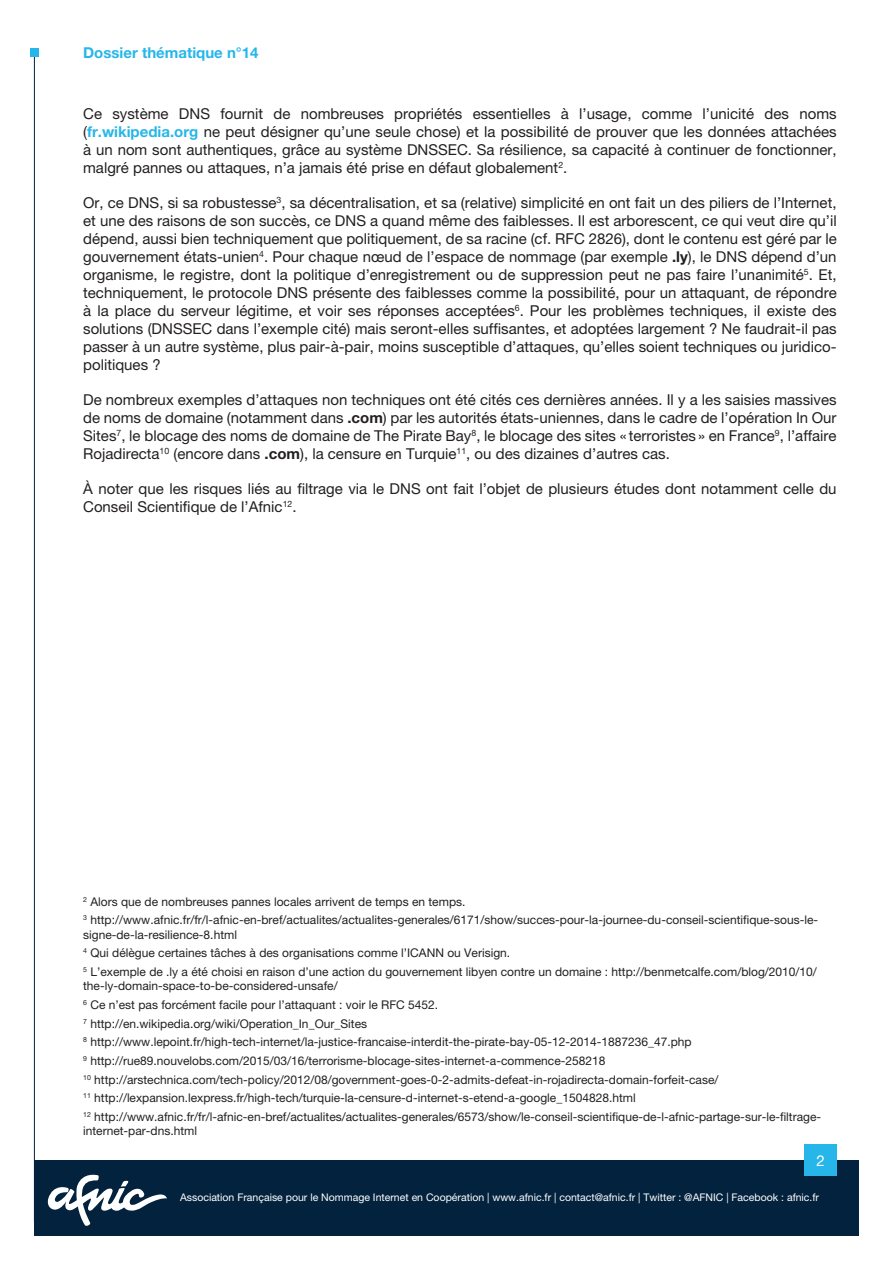
<style>
.page{position:relative;width:893px;height:1263px;background:#fff}
.page>*{position:absolute;margin:0;border:0;box-sizing:border-box;transform-origin:0 0}
.c_corps{font:15px/18px "Helvetica Neue LT Std";color:#231f20;text-align:justify}
.t1{font:700 15px "Helvetica Neue LT Std";color:#26b6ea}
.t2{font:15px "Helvetica Neue LT Std";color:#fff}
.c_corps-2{font:12px/14.4px "Helvetica Neue LT Std";color:#231f20}
.c_4normal{font:10.5px "Helvetica Neue LT Std";color:#fff}
.s1{font-weight:700;color:#26b6ea}
.s2{font-weight:700}
</style>
<div class="page">
<div style="left:34px;top:1161px;width:825px;height:75px;background:#03223d"></div>
<div style="left:804px;top:1145px;width:33px;height:31px;background:#26b6ea"></div>
<hr style="left:34px;top:54px;width:1px;height:1168px;background:#03223d">
<svg style="left:47px;top:1174px;width:120px;height:52px"></svg>
<div style="left:30px;top:49px;width:8px;height:8px;background:#26b6ea"></div>
<p class="t1" style="left:83px;top:44px;width:177px">Dossier thématique n°14</p>
<p class="c_corps" style="left:83px;top:105px;width:755px">Ce système DNS fournit de nombreuses propriétés essentielles à l’usage, comme l’unicité des noms (<span class="s1">fr.wikipedia.org</span> ne peut désigner qu’une seule chose) et la possibilité de prouver que les données attachées à un nom sont authentiques, grâce au système DNSSEC. Sa résilience, sa capacité à continuer de fonctionner, malgré pannes ou attaques, n’a jamais été prise en défaut globalement<sup>2</sup>.</p>
<p class="c_corps" style="left:83px;top:194px;width:755px">Or, ce DNS, si sa robustesse<sup>3</sup>, sa décentralisation, et sa (relative) simplicité en ont fait un des piliers de l’Internet, et une des raisons de son succès, ce DNS a quand même des faiblesses. Il est arborescent, ce qui veut dire qu’il dépend, aussi bien techniquement que politiquement, de sa racine (cf. RFC 2826), dont le contenu est géré par le gouvernement états-unien<sup>4</sup>. Pour chaque nœud de l’espace de nommage (par exemple <span class="s2">.ly</span>), le DNS dépend d’un organisme, le registre, dont la politique d’enregistrement ou de suppression peut ne pas faire l’unanimité<sup>5</sup>. Et, techniquement, le protocole DNS présente des faiblesses comme la possibilité, pour un attaquant, de répondre à la place du serveur légitime, et voir ses réponses acceptées<sup>6</sup>. Pour les problèmes techniques, il existe des solutions (DNSSEC dans l’exemple cité) mais seront-elles suffisantes, et adoptées largement ? Ne faudrait-il pas passer à un autre système, plus pair-à-pair, moins susceptible d’attaques, qu’elles soient techniques ou juridico&shy;politiques ?</p>
<p class="c_corps" style="left:83px;top:391px;width:755px">De nombreux exemples d’attaques non techniques ont été cités ces dernières années. Il y a les saisies massives de noms de domaine (notamment dans <span class="s2">.com</span>) par les autorités états-uniennes, dans le cadre de l’opération In Our Sites<sup>7</sup>, le blocage des noms de domaine de The Pirate Bay<sup>8</sup>, le blocage des sites « terroristes » en France<sup>9</sup>, l’affaire Rojadirecta<sup>10</sup> (encore dans <span class="s2">.com</span>), la censure en Turquie<sup>11</sup>, ou des dizaines d’autres cas.</p>
<p class="c_corps" style="left:83px;top:480px;width:755px">À noter que les risques liés au filtrage via le DNS ont fait l’objet de plusieurs études dont notamment celle du<br>Conseil Scientifique de l’Afnic<sup>12</sup>.</p>
<p class="c_corps-2" style="left:83px;top:894px;width:384px"><sup>2</sup> Alors que de nombreuses pannes locales arrivent de temps en temps.</p>
<p class="c_corps-2" style="left:83px;top:913px;width:736px"><sup>3</sup> http://www.afnic.fr/fr/l-afnic-en-bref/actualites/actualites-generales/6171/show/succes-pour-la-journee-du-conseil-scientifique-sous-le&shy;signe-de-la-resilience-8.html</p>
<p class="c_corps-2" style="left:83px;top:946px;width:429px"><sup>4</sup> Qui délègue certaines tâches à des organisations comme l’ICANN ou Verisign.</p>
<p class="c_corps-2" style="left:83px;top:964px;width:735px"><sup>5</sup> L’exemple de .ly a été choisi en raison d’une action du gouvernement libyen contre un domaine : http://benmetcalfe.com/blog/2010/10/ the-ly-domain-space-to-be-considered-unsafe/</p>
<p class="c_corps-2" style="left:83px;top:997px;width:357px"><sup>6</sup> Ce n’est pas forcément facile pour l’attaquant : voir le RFC 5452.</p>
<p class="c_corps-2" style="left:83px;top:1016px;width:285px"><sup>7</sup> http://en.wikipedia.org/wiki/Operation_In_Our_Sites</p>
<p class="c_corps-2" style="left:83px;top:1035px;width:610px"><sup>8</sup> http://www.lepoint.fr/high-tech-internet/la-justice-francaise-interdit-the-pirate-bay-05-12-2014-1887236_47.php</p>
<p class="c_corps-2" style="left:83px;top:1053px;width:524px"><sup>9</sup> http://rue89.nouvelobs.com/2015/03/16/terrorisme-blocage-sites-internet-a-commence-258218</p>
<p class="c_corps-2" style="left:83px;top:1072px;width:637px"><sup>10</sup> http://arstechnica.com/tech-policy/2012/08/government-goes-0-2-admits-defeat-in-rojadirecta-domain-forfeit-case/</p>
<p class="c_corps-2" style="left:83px;top:1091px;width:554px"><sup>11</sup> http://lexpansion.lexpress.fr/high-tech/turquie-la-censure-d-internet-s-etend-a-google_1504828.html</p>
<p class="c_corps-2" style="left:83px;top:1109px;width:739px"><sup>12</sup> http://www.afnic.fr/fr/l-afnic-en-bref/actualites/actualites-generales/6573/show/le-conseil-scientifique-de-l-afnic-partage-sur-le-filtrage&shy;internet-par-dns.html</p>
<p class="t2" style="left:816px;top:1151px;width:10px">2</p>
<p class="c_4normal" style="left:180px;top:1191px;width:641px">Association Française pour le Nommage Internet en Coopération | www.afnic.fr | contact@afnic.fr | Twitter : @AFNIC | Facebook : afnic.fr</p>
</div>
